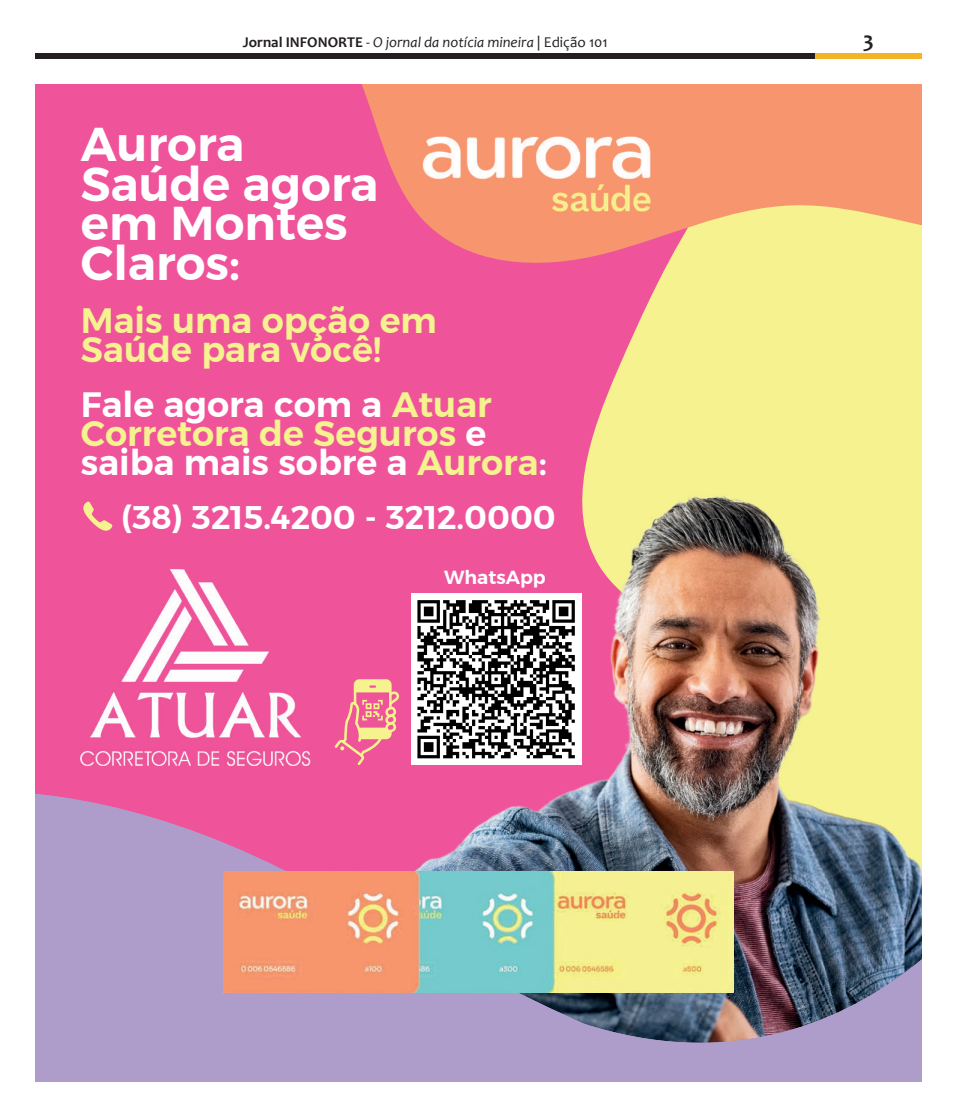
<style>
.page{position:relative;width:957px;height:1117px;background:#fff}
.page>*{position:absolute;margin:0;border:0;box-sizing:border-box;transform-origin:0 0}
.t1{font:700 47.25px/39.5px "Kief Montaser Semi";color:#fff}
.t2{font:700 35.12px/29.2px "Kief Montaser Semi";color:#fff}
.t3{font:700 35.12px/29.4px "Kief Montaser Semi";color:#f5f28f}
.t4{font:700 32.62px "Kief Montaser Semi";color:#fff}
.t5{font:700 22.5px "Candara";color:#231f20}
.t6{font:700 18.88px "Kief Montaser Semi";color:#fff}
.t7{font:italic 15px "Candara";color:#231f20}
.s1{font-weight:700;font-style:normal}
.s2{font-style:normal}
.s3{color:#f5f28f}
</style>
<div class="page">
<div style="left:815px;top:53px;width:106px;height:6px;background:#f3b426"></div>
<div style="left:35px;top:53px;width:780px;height:6px;background:#231f20"></div>
<div style="left:35px;top:84px;width:886px;height:997px;background:#ef549a"></div>
<svg style="left:618px;top:270px;width:303px;height:98px;background:#f4e68f"></svg>
<img style="left:112px;top:368px;width:809px;height:353px">
<svg style="left:787px;top:721px;width:134px;height:194px;background:#a4ae86"></svg>
<img style="left:35px;top:721px;width:752px;height:194px">
<svg style="left:35px;top:915px;width:886px;height:166px;background:#968bb2"></svg>
<img style="left:223px;top:871px;width:510px;height:121px">
<svg style="left:361px;top:84px;width:560px;height:186px;fill:#f7966e"></svg>
<img style="left:411px;top:94px;width:249px;height:124px">
<img style="left:81px;top:569px;width:242px;height:196px">
<div style="left:411px;top:593px;width:170px;height:171px;background:#fff"></div>
<svg style="left:417px;top:600px;width:158px;height:159px"></svg>
<svg style="left:335px;top:679px;width:64px;height:85px"></svg>
<svg style="left:83px;top:501px;width:29px;height:30px"></svg>
<p class="t7" style="left:243px;top:33px;width:366px"><span class="s1">Jornal INFONORTE</span> - O jornal da notícia mineira <span class="s2">| Edição 101</span></p>
<p class="t5" style="left:863px;top:26px;width:12px">3</p>
<h1 class="t1" style="left:81px;top:125px;width:299px">Aurora<br>Saúde agora em Montes<br>Claros:</h1>
<p class="t3" style="left:81px;top:306px;width:357px">Mais uma opção em<br>Saúde para você!</p>
<p class="t2" style="left:81px;top:390px;width:467px">Fale agora com a <span class="s3">Atuar<br>Corretora de Seguros</span> e saiba mais sobre a <span class="s3">Aurora</span>:</p>
<p class="t4" style="left:121px;top:498px;width:436px">(38) 3215.4200 - 3212.0000</p>
<p class="t6" style="left:444px;top:566px;width:103px">WhatsApp</p>
</div>
